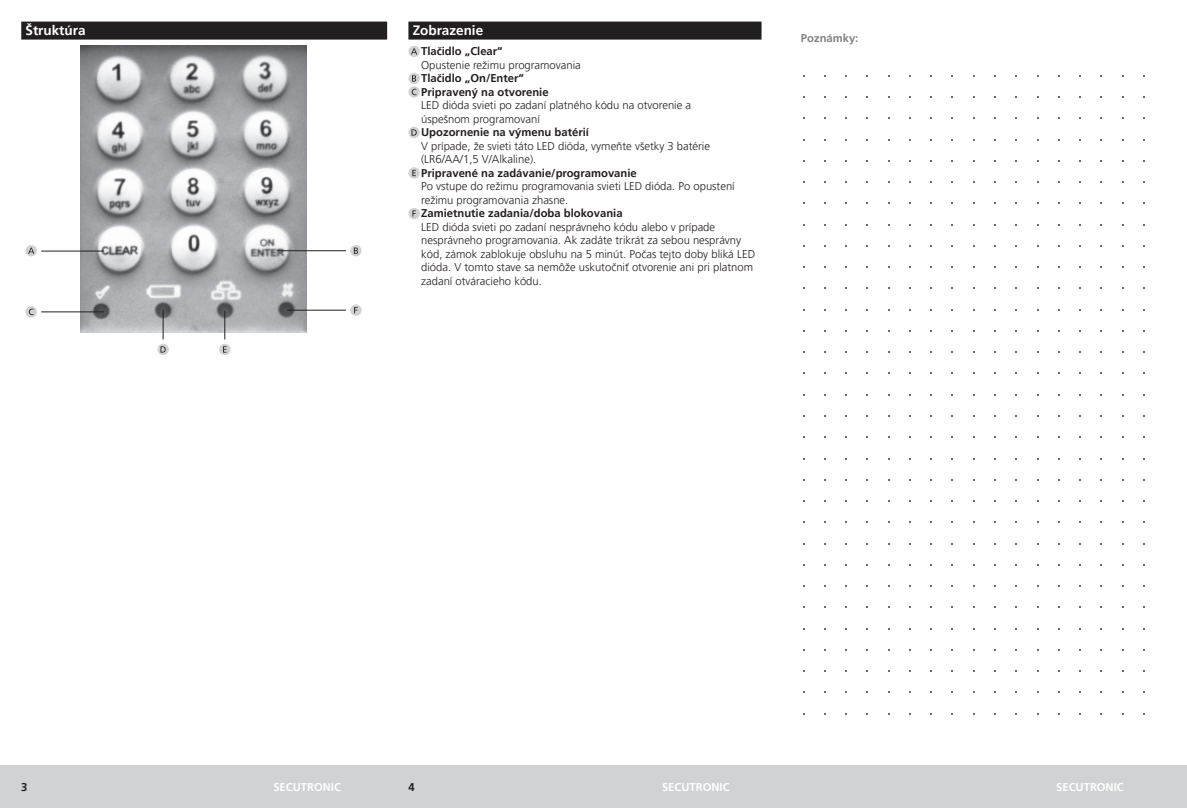
<style>
.page{position:relative;width:1187px;height:808px;background:#fff}
.page>*{position:absolute;margin:0;border:0;box-sizing:border-box;transform-origin:0 0}
.t1{font:700 13.5px "Frutiger LT Pro";color:#fff}
.t2{font:300 11.25px/13.5px "Frutiger LT Pro";color:#231f20}
.t3{font:700 11.25px/13.5px "Frutiger LT Pro";color:#231f20}
.t4{font:700 11.25px "Frutiger LT Pro";color:#fff}
.t5{font:700 11.25px "Frutiger LT Pro";color:#808285}
</style>
<div class="page">
<div style="left:21px;top:22px;width:366px;height:18px;background:#231f20"></div>
<div style="left:0;top:765px;width:1186px;height:43px;background:#d1d2d4"></div>
<div style="left:408px;top:22px;width:353px;height:18px;background:#231f20"></div>
<div style="left:408px;top:46px;width:12px;height:11px;background:#d1d2d4;border-radius:50%"></div>
<svg style="left:411px;top:48px;width:6px;height:7px"></svg>
<div style="left:408px;top:73px;width:12px;height:11px;background:#d1d2d4;border-radius:50%"></div>
<svg style="left:412px;top:75px;width:4px;height:7px"></svg>
<svg style="left:408px;top:86px;width:12px;height:12px"></svg>
<svg style="left:412px;top:89px;width:4px;height:6px"></svg>
<div style="left:408px;top:127px;width:12px;height:11px;background:#d1d2d4;border-radius:50%"></div>
<svg style="left:411px;top:129px;width:5px;height:7px"></svg>
<svg style="left:408px;top:167px;width:12px;height:12px"></svg>
<svg style="left:412px;top:170px;width:4px;height:6px"></svg>
<div style="left:408px;top:208px;width:12px;height:11px;background:#d1d2d4;border-radius:50%"></div>
<svg style="left:412px;top:210px;width:4px;height:7px"></svg>
<img style="left:80px;top:46px;width:227px;height:286px">
<hr style="left:41px;top:251px;width:63px;height:1px;background:#231f20">
<svg style="left:350px;top:245px;width:11px;height:11px"></svg>
<svg style="left:354px;top:248px;width:4px;height:6px"></svg>
<hr style="left:277px;top:250px;width:69px;height:1px;background:#231f20">
<div style="left:26px;top:245px;width:11px;height:11px;background:#d1d2d4;border-radius:50%"></div>
<svg style="left:28px;top:248px;width:6px;height:6px"></svg>
<svg style="left:26px;top:306px;width:11px;height:12px"></svg>
<svg style="left:29px;top:309px;width:5px;height:6px"></svg>
<hr style="left:41px;top:311px;width:63px;height:1px;background:#231f20">
<svg style="left:224px;top:311px;width:1px;height:28px"></svg>
<div style="left:219px;top:344px;width:11px;height:11px;background:#d1d2d4;border-radius:50%"></div>
<svg style="left:223px;top:346px;width:3px;height:7px"></svg>
<svg style="left:163px;top:310px;width:1px;height:29px"></svg>
<div style="left:157px;top:344px;width:12px;height:11px;background:#d1d2d4;border-radius:50%"></div>
<svg style="left:160px;top:346px;width:6px;height:7px"></svg>
<div style="left:350px;top:304px;width:11px;height:12px;background:#d1d2d4;border-radius:50%"></div>
<svg style="left:354px;top:307px;width:3px;height:6px"></svg>
<hr style="left:287px;top:310px;width:59px;height:1px;background:#231f20">
<p class="t1" style="left:26px;top:22px;width:62px">Štruktúra</p>
<p class="t1" style="left:412px;top:22px;width:72px">Zobrazenie</p>
<p class="t3" style="left:421px;top:44px;width:83px">Tlačidlo „Clear“</p>
<p class="t2" style="left:421px;top:58px;width:161px">Opustenie režimu programovania</p>
<p class="t3" style="left:421px;top:71px;width:129px">Tlačidlo „On/Enter“<br>Pripravený na otvorenie</p>
<p class="t2" style="left:421px;top:98px;width:271px">LED dióda svieti po zadaní platného kódu na otvorenie a úspešnom programovaní</p>
<p class="t3" style="left:421px;top:125px;width:169px">Upozornenie na výmenu batérií</p>
<p class="t2" style="left:421px;top:139px;width:290px">V prípade, že svieti táto LED dióda, vymeňte všetky 3 batérie (LR6/AA/1,5 V/Alkaline).</p>
<p class="t3" style="left:421px;top:166px;width:217px">Pripravené na zadávanie/programovanie</p>
<p class="t2" style="left:421px;top:179px;width:315px">Po vstupe do režimu programovania svieti LED dióda. Po opustení režimu programovania zhasne.</p>
<p class="t3" style="left:421px;top:206px;width:203px">Zamietnutie zadania/doba blokovania</p>
<p class="t2" style="left:421px;top:220px;width:335px">LED dióda svieti po zadaní nesprávneho kódu alebo v prípade nesprávneho programovania. Ak zadáte trikrát za sebou nesprávny kód, zámok zablokuje obsluhu na 5 minút. Počas tejto doby bliká LED dióda. V tomto stave sa nemôže uskutočniť otvorenie ani pri platnom zadaní otváracieho kódu.</p>
<p class="t5" style="left:800px;top:31px;width:59px">Poznámky:</p>
<p class="t3" style="left:21px;top:780px;width:8px">3</p>
<p class="t4" style="left:273px;top:780px;width:69px">SECUTRONIC</p>
<p class="t3" style="left:408px;top:780px;width:8px">4</p>
<p class="t4" style="left:662px;top:780px;width:69px">SECUTRONIC</p>
<p class="t4" style="left:1056px;top:780px;width:69px">SECUTRONIC</p>
</div>
